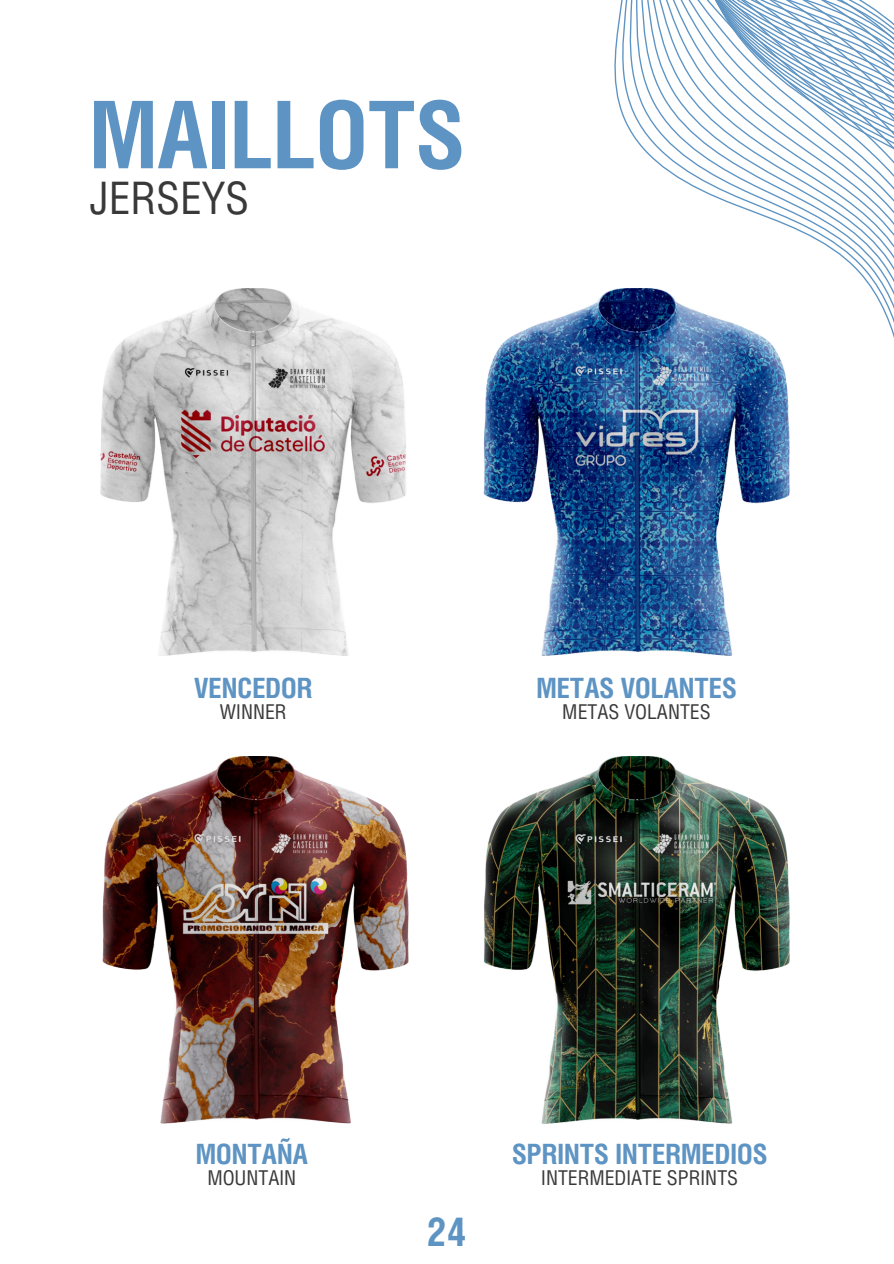
<style>
.page{position:relative;width:894px;height:1264px;background:#fff}
.page>*{position:absolute;margin:0;border:0;box-sizing:border-box;transform-origin:0 0}
.t1{font:700 93.3px "Helios Cond";color:#5e94c3}
.t2{font:44.85px "Helios Cond";color:#393939}
.t3{font:700 39.9px "Helios Cond";color:#5e94c3}
.t4{font:700 27.9px "Helios Cond";color:#5e94c3}
.t5{font:20.4px "Helios Cond";color:#393939}
</style>
<div class="page">
<svg style="left:541px;top:0;width:352px;height:656px"></svg>
<img style="left:101px;top:289px;width:305px;height:366px">
<img style="left:483px;top:289px;width:306px;height:366px">
<img style="left:102px;top:756px;width:306px;height:367px">
<img style="left:483px;top:756px;width:306px;height:367px">
<h3 class="t1" style="left:89px;top:71px;width:376px">MAILLOTS</h3>
<h1 class="t2" style="left:89px;top:170px;width:161px">JERSEYS</h1>
<h2 class="t4" style="left:194px;top:668px;width:120px">VENCEDOR</h2>
<p class="t5" style="left:220px;top:699px;width:68px">WINNER</p>
<p class="t4" style="left:536px;top:668px;width:202px">METAS VOLANTES</p>
<p class="t5" style="left:562px;top:699px;width:150px">METAS VOLANTES</p>
<p class="t4" style="left:196px;top:1134px;width:113px">MONTAÑA</p>
<p class="t5" style="left:207px;top:1165px;width:90px">MOUNTAIN</p>
<p class="t3" style="left:426px;top:1204px;width:41px">24</p>
<h3 class="t4" style="left:512px;top:1134px;width:256px">SPRINTS INTERMEDIOS</h3>
<p class="t5" style="left:541px;top:1165px;width:198px">INTERMEDIATE SPRINTS</p>
</div>
